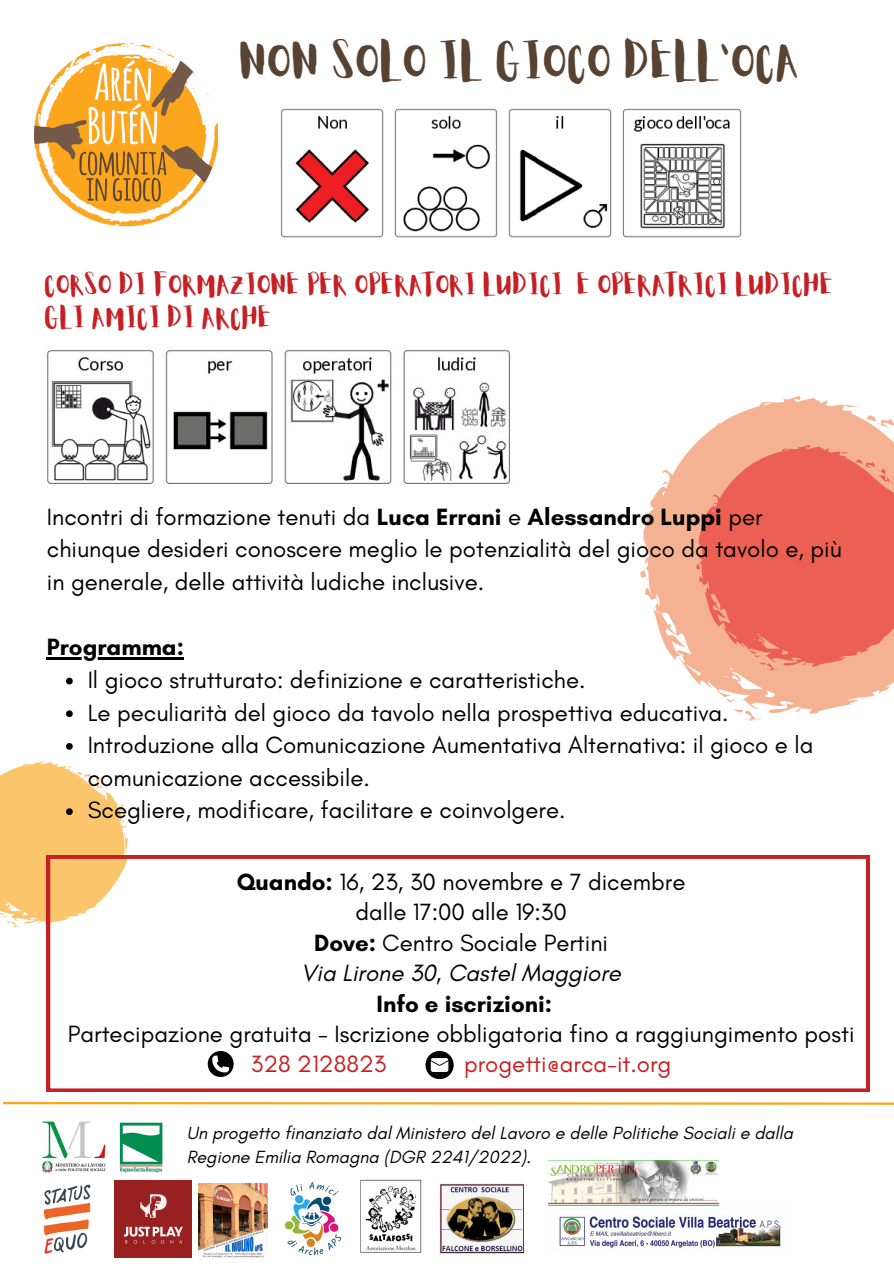
<style>
.page{position:relative;width:894px;height:1264px;background:#fff}
.page>*{position:absolute;margin:0;border:0;box-sizing:border-box;transform-origin:0 0}
.t1{font:42px "Aloja Extended";color:#584332}
.t2{font:24px/32.7px "Glacial Indifference";color:#000}
.t3{font:24px/32.7px "Aloja Extended";color:#c62024}
.t4{font:24px "Glacial Indifference";color:#c62024}
.t5{font:700 24px "Glacial Indifference";color:#000}
.t6{font:italic 24px "Glacial Indifference";color:#000}
.t7{font:italic 18px/24.8px "Glacial Indifference";color:#000}
.s1{font-weight:700}
</style>
<div class="page">
<img style="left:35px;top:44px;width:182px;height:183px">
<svg style="left:640px;top:571px;width:3px;height:7px"></svg>
<svg style="left:745px;top:713px;width:15px;height:8px"></svg>
<svg style="left:643px;top:396px;width:250px;height:317px;fill:#f5b292"></svg>
<svg style="left:692px;top:442px;width:201px;height:229px;background:#ed7462"></svg>
<svg style="left:47px;top:855px;width:822px;height:236px"></svg>
<hr style="left:47px;top:657px;width:137px;height:2px;background:#000">
<svg style="left:66px;top:677px;width:7px;height:7px"></svg>
<svg style="left:66px;top:710px;width:7px;height:7px"></svg>
<svg style="left:66px;top:743px;width:7px;height:6px"></svg>
<svg style="left:0;top:761px;width:129px;height:166px"></svg>
<svg style="left:208px;top:1050px;width:25px;height:31px"></svg>
<svg style="left:425px;top:1050px;width:28px;height:29px"></svg>
<svg style="left:3px;top:1102px;width:890px;height:3px;background:#fabb53"></svg>
<img style="left:42px;top:1121px;width:64px;height:46px">
<img style="left:42px;top:1167px;width:64px;height:87px">
<img style="left:119px;top:1122px;width:44px;height:50px">
<img style="left:285px;top:1182px;width:56px;height:74px">
<img style="left:114px;top:1180px;width:77px;height:77px">
<img style="left:199px;top:1183px;width:68px;height:75px">
<img style="left:548px;top:1205px;width:233px;height:43px">
<img style="left:548px;top:1160px;width:170px;height:45px">
<img style="left:360px;top:1179px;width:62px;height:74px">
<img style="left:439px;top:1183px;width:84px;height:70px">
<img style="left:280px;top:108px;width:462px;height:130px">
<img style="left:47px;top:350px;width:463px;height:134px">
<p class="t1" style="left:240px;top:43px;width:562px">NON SOLO IL GIOCO DELL’OCA</p>
<p class="t3" style="left:45px;top:270px;width:790px">CORSO DI FORMAZIONE PER OPERATORI LUDICI E OPERATRICI LUDICHE<br>GLI AMICI DI ARCHE</p>
<p class="t2" style="left:47px;top:500px;width:796px">Incontri di formazione tenuti da <span class="s1">Luca Errani</span> e <span class="s1">Alessandro Luppi</span> per chiunque desideri conoscere meglio le potenzialità del gioco da tavolo e, più in generale, delle attività ludiche inclusive.</p>
<p class="t5" style="left:47px;top:632px;width:139px">Programma:</p>
<p class="t2" style="left:88px;top:663px;width:499px">Il gioco strutturato: definizione e caratteristiche.</p>
<p class="t2" style="left:88px;top:695px;width:642px">Le peculiarità del gioco da tavolo nella prospettiva educativa.</p>
<p class="t2" style="left:88px;top:728px;width:727px">Introduzione alla Comunicazione Aumentativa Alternativa: il gioco e la comunicazione accessibile.</p>
<p class="t2" style="left:88px;top:793px;width:479px">Scegliere, modificare, facilitare e coinvolgere.</p>
<p class="t2" style="left:237px;top:865px;width:450px"><span class="s1">Quando:</span> 16, 23, 30 novembre e 7 dicembre</p>
<p class="t2" style="left:355px;top:895px;width:213px">dalle 17:00 alle 19:30</p>
<p class="t2" style="left:314px;top:926px;width:295px"><span class="s1">Dove:</span> Centro Sociale Pertini</p>
<p class="t6" style="left:301px;top:958px;width:321px">Via Lirone 30, Castel Maggiore</p>
<p class="t5" style="left:376px;top:988px;width:177px">Info e iscrizioni:</p>
<p class="t2" style="left:68px;top:1017px;width:788px">Partecipazione gratuita - Iscrizione obbligatoria fino a raggiungimento posti</p>
<p class="t4" style="left:251px;top:1049px;width:137px">328 2128823</p>
<p class="t4" style="left:464px;top:1049px;width:209px">progetti@arca-it.org</p>
<p class="t7" style="left:187px;top:1119px;width:607px">Un progetto finanziato dal Ministero del Lavoro e delle Politiche Sociali e dalla<br>Regione Emilia Romagna (DGR 2241/2022).</p>
</div>
